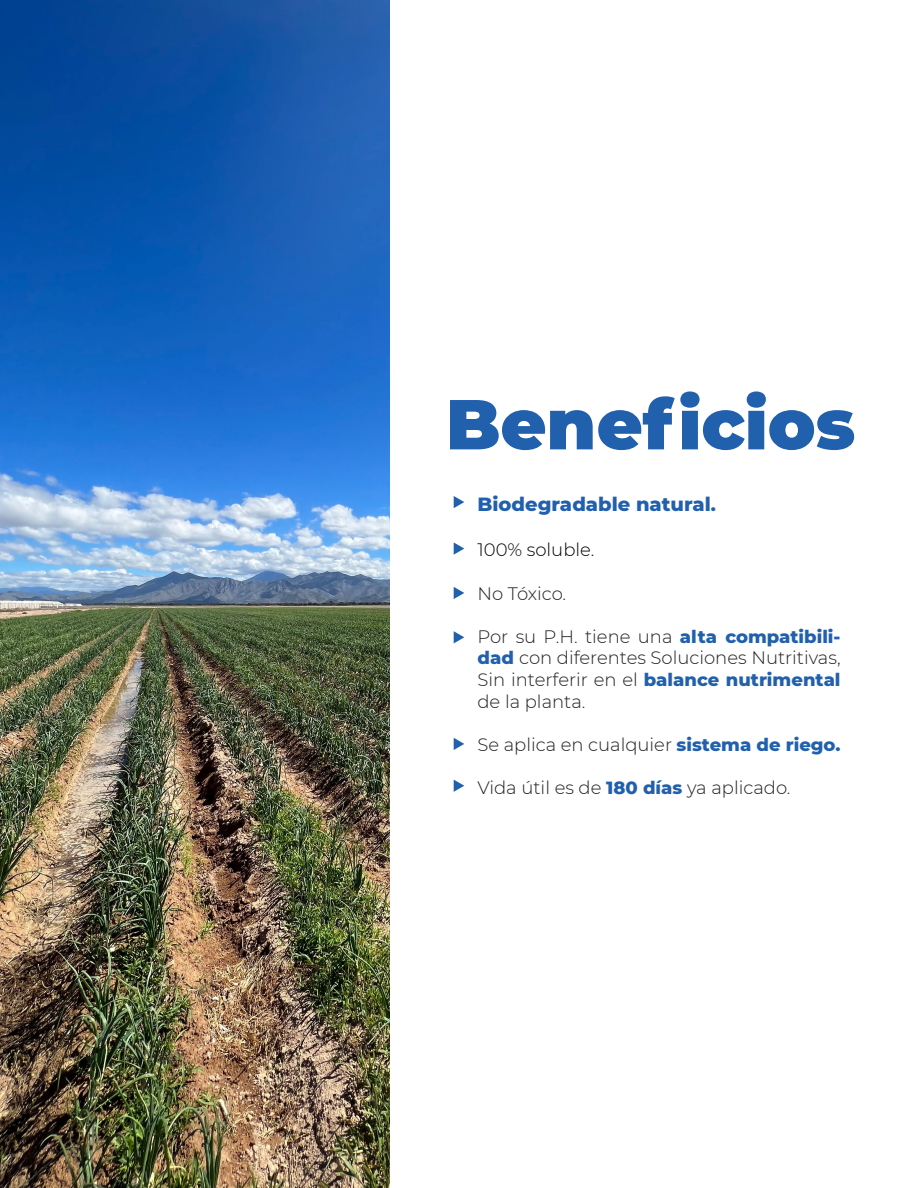
<style>
.page{position:relative;width:918px;height:1188px;background:#fff}
.page>*{position:absolute;margin:0;border:0;box-sizing:border-box;transform-origin:0 0}
.t1{font:900 70.5px "Montserrat";color:#2160ad}
.t2{font:800 19.5px "Montserrat";color:#2160ad}
.t3{font:300 18px/21.6px "Montserrat";color:#231f20;text-align:justify}
.t4{font:300 18px "Montserrat";color:#000}
.s1{font-size:18px}
.s2{font-weight:800;color:#2160ad}
</style>
<div class="page">
<img style="left:0;top:0;width:390px;height:1188px">
<svg style="left:454px;top:542px;width:10px;height:13px"></svg>
<svg style="left:454px;top:587px;width:10px;height:12px"></svg>
<svg style="left:454px;top:631px;width:10px;height:12px"></svg>
<svg style="left:454px;top:738px;width:10px;height:12px"></svg>
<svg style="left:454px;top:780px;width:10px;height:12px"></svg>
<svg style="left:454px;top:496px;width:10px;height:12px"></svg>
<p class="t1" style="left:446px;top:371px;width:411px">Beneficios</p>
<p class="t2" style="left:477px;top:489px;width:240px">Biodegradable natural<span class="s1">.</span></p>
<p class="t4" style="left:477px;top:537px;width:119px">100% soluble.</p>
<p class="t3" style="left:477px;top:582px;width:90px">No Tóxico.</p>
<p class="t3" style="left:477px;top:625px;width:365px">Por su P.H. tiene una <span class="s2">alta compatibili&shy;dad</span> con diferentes Soluciones Nutritivas, Sin interferir en el <span class="s2">balance nutrimental </span>de la planta.</p>
<p class="t3" style="left:477px;top:733px;width:365px">Se aplica en cualquier <span class="s2">sistema de riego.</span></p>
<p class="t3" style="left:477px;top:776px;width:315px">Vida útil es de <span class="s2">180 días</span> ya aplicado.</p>
</div>
